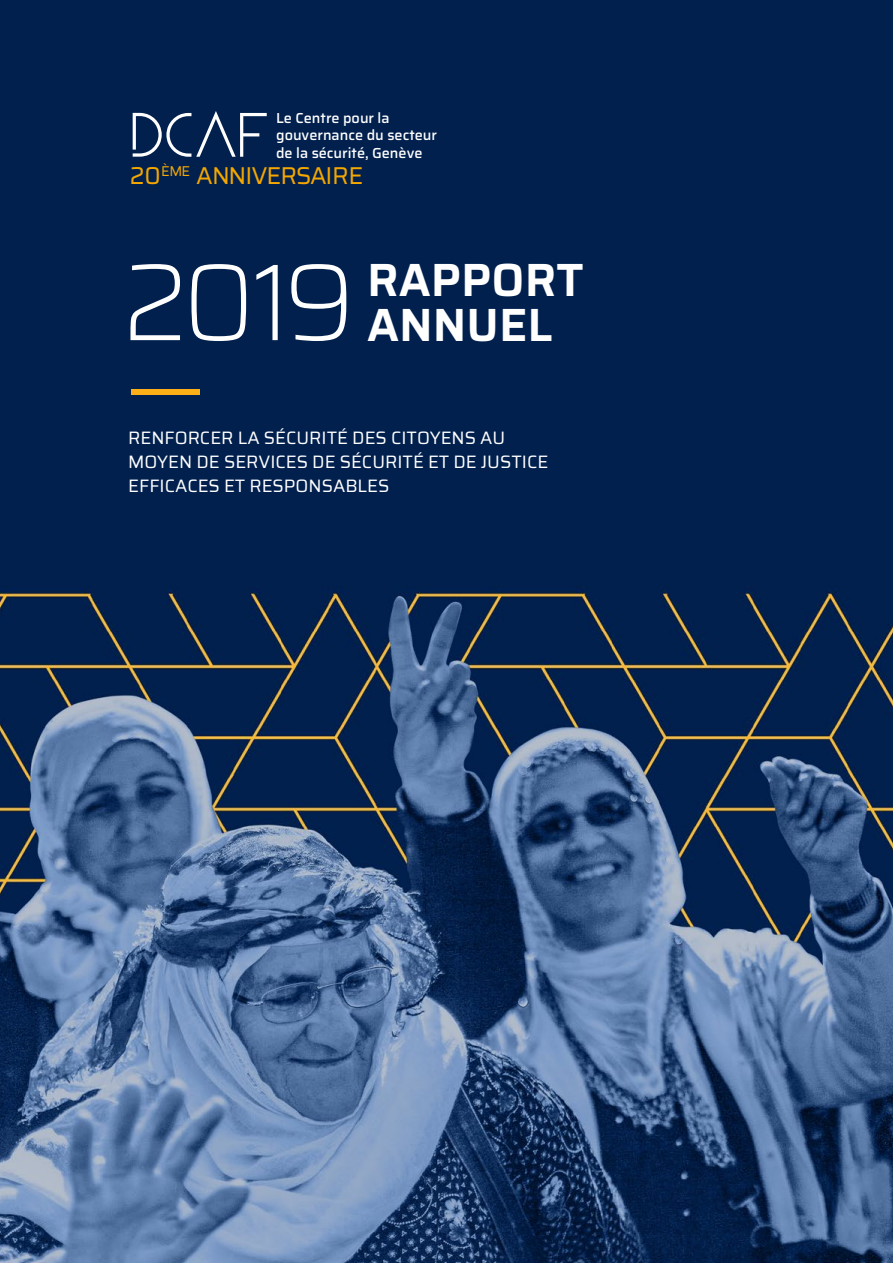
<style>
.page{position:relative;width:893px;height:1263px;background:#fff}
.page>*{position:absolute;margin:0;border:0;box-sizing:border-box;transform-origin:0 0}
.t1{font:200 109.2px "Saira";color:#fff}
.t2{font:600 46.65px "Saira";color:#fff}
.t3{font:24.45px "Saira";letter-spacing:-.035em;color:#f4a700}
.t4{font:18px/24px "Saira";color:#fff}
.t5{font:500 14.55px/17.4px "Saira";color:#fff}
</style>
<div class="page">
<img style="left:0;top:0;width:893px;height:1263px">
<svg style="left:133px;top:111px;width:134px;height:46px;background:#2f486e"></svg>
<div style="left:131px;top:389px;width:68px;height:5px;background:#fcaf17"></div>
<p class="t5" style="left:276px;top:109px;width:162px">Le Centre pour la gouvernance du secteur de la sécurité, Genève</p>
<h3 class="t3" style="left:130px;top:157px;width:235px">20<sup>ÈME</sup> ANNIVERSAIRE</h3>
<h1 class="t1" style="left:122px;top:222px;width:235px">2019</h1>
<h2 class="t2" style="left:367px;top:244px;width:218px">RAPPORT</h2>
<h2 class="t2" style="left:367px;top:289px;width:187px">ANNUEL</h2>
<p class="t4" style="left:128px;top:425px;width:421px">RENFORCER LA SÉCURITÉ DES CITOYENS AU<br>MOYEN DE SERVICES DE SÉCURITÉ ET DE JUSTICE<br>EFFICACES ET RESPONSABLES</p>
</div>
